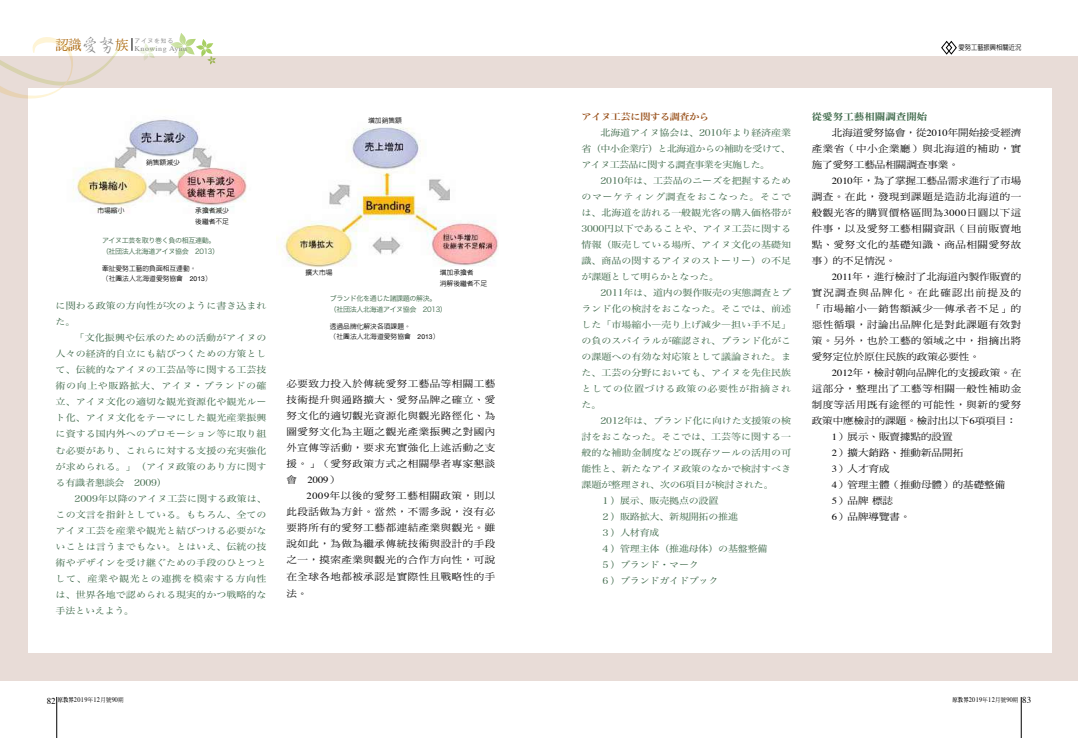
<style>
.page{position:relative;width:1078px;height:738px;background:#fff}
.page>*{position:absolute;margin:0;border:0;box-sizing:border-box;transform-origin:0 0}
.t1{font:9.4px/16px "DF Ming Std W5";letter-spacing:.05em;color:#000;text-align:justify;scale:1.11 1}
.t2{font:9.4px "DF Ming Std W5";color:#000;scale:1.11 1}
.t3{font:9.4px "DF Ming Std W9";color:#396545;scale:1.11 1}
.t4{font:9.4px "Times";color:#000;scale:1.11 1}
.t5{font:9px/16px "Hira Min Pro W3";letter-spacing:-.005em;color:#396545;text-align:justify;scale:1.11 1}
.t6{font:9px "Hira Min Pro W6";letter-spacing:-.02em;color:#974e17;scale:1.11 1}
.t7{font:7.2px "Times";letter-spacing:.05em;color:#898989;scale:1.11 1}
.t8{font:7px/10.5px "Hira Kaku Pro W3";letter-spacing:-.05em;color:#396545}
.t9{font:7px "Times";letter-spacing:.05em;color:#000;scale:.9 1}
.t10{font:500 7px "AR Hei B5";color:#000;scale:.9 1}
.t11{font:500 6.8px/10.5px "AR Hei B5";color:#000}
.t12{font:6px "Heisei Kaku Go Std W3";letter-spacing:.1em;color:#898989}
.s1{font-family:"AR Xing Shu B5";font-weight:500;font-size:18.5px}
.s2{font-family:"Helvetica Neue";font-weight:400}
.s3{font-family:"DF Ming Std W5"}
.s4{font-family:"Times"}
.s5{font-size:9px}
.s6{font-family:"AR Ming B5";font-weight:800;font-size:6px}
.s7{font-family:"DF Ming Std W5";font-size:6px}
</style>
<div class="page">
<div style="left:0;top:57px;width:1077px;height:623px;background:#e8dcd7"></div>
<div style="left:28px;top:88px;width:1023px;height:564px;background:#fff"></div>
<hr style="left:57px;top:696px;width:1px;height:41px;background:#000">
<hr style="left:1020px;top:696px;width:1px;height:41px;background:#000">
<svg style="left:170px;top:33px;width:46px;height:32px"></svg>
<svg style="left:0;top:37px;width:155px;height:62px"></svg>
<svg style="left:941px;top:40px;width:16px;height:15px"></svg>
<img style="left:72px;top:119px;width:175px;height:95px">
<img style="left:277px;top:127px;width:222px;height:140px">
<p class="t7" style="left:56px;top:42px;width:120px"><sup>認識</sup><span class="s1">愛努</span><sup>族</sup> Knowing Aynu</p>
<p class="t12" style="left:134px;top:36px;width:40px">アイヌを知る</p>
<p class="t11" style="left:146px;top:157px;width:35px">銷售額減少</p>
<p class="t11" style="left:97px;top:205px;width:28px">市場縮小</p>
<p class="t11" style="left:195px;top:205px;width:35px">承擔者減少後繼者不足</p>
<p class="t8" style="left:102px;top:235px;width:119px">アイヌ工芸を取り巻く負の相互連動。（社団法人北海道アイヌ協会　2013）</p>
<p class="t11" style="left:102px;top:262px;width:111px">牽扯愛努工藝的負面相互連動。<br>（社團法人北海道愛努協會　<span class="s2">2013</span>）</p>
<p class="t5" style="left:56px;top:297px;width:191px">に関わる政策の方向性が次のように書き込まれた。</p>
<p class="t5" style="left:56px;top:329px;width:191px;text-indent:19px">「文化振興や伝承のための活動がアイヌの人々の経済的自立にも結びつくための方策として、伝統的なアイヌの工芸品等に関する工芸技術の向上や販路拡大、アイヌ・ブランドの確立、アイヌ文化の適切な観光資源化や観光ルート化、アイヌ文化をテーマにした観光産業振興に資する国内外へのプロモーション等に取り組む必要があり、これらに対する支援の充実強化が求められる。」（アイヌ政策のあり方に関する有識者懇談会　2009）</p>
<p class="t5" style="left:56px;top:489px;width:192px;text-indent:19px">2009年以降のアイヌ工芸に関する政策は、この文言を指針としている。もちろん、全てのアイヌ工芸を産業や観光と結びつける必要がないことは言うまでもない。とはいえ、伝統の技術やデザインを受け継ぐための手段のひとつとして、産業や観光との連携を模索する方向性は、世界各地で認められる現実的かつ戦略的な手法といえよう。</p>
<p class="t11" style="left:368px;top:115px;width:35px">增加銷售額</p>
<p class="t11" style="left:305px;top:267px;width:28px">擴大市場</p>
<p class="t11" style="left:440px;top:267px;width:49px">增加承擔者<br>消解後繼者不足</p>
<p class="t8" style="left:330px;top:293px;width:119px">ブランド化を通じた諸課題の解決。<br>（社団法人北海道アイヌ協会　2013）</p>
<p class="t11" style="left:330px;top:321px;width:111px">透過品牌化解決各項課題。<br>（社團法人北海道愛努協會　<span class="s2">2013</span>）</p>
<p class="t1" style="left:286px;top:375px;width:189px">必要致力投入於傳統愛努工藝品等相關工藝技術提升與通路擴大、愛努品牌之確立、愛努文化的適切觀光資源化與觀光路徑化、為圖愛努文化為主題之觀光產業振興之對國內外宣傳等活動，要求充實強化上述活動之支援。」（愛努政策方式之相關學者專家懇談</p>
<p class="t4" style="left:286px;top:471px;width:49px"><span class="s3">會　</span>2009<span class="s3">）</span></p>
<p class="t1" style="left:286px;top:487px;width:190px;text-indent:20px"><span class="s4">2009</span>年以後的愛努工藝相關政策，則以此段話做為方針。當然，不需多說，沒有必要將所有的愛努工藝都連結產業與觀光。雖說如此，為做為繼承傳統技術與設計的手段之一，摸索產業與觀光的合作方向性，可說在全球各地都被承認是實際性且戰略性的手</p>
<p class="t1" style="left:286px;top:585px;width:20px">法。</p>
<p class="t10" style="left:958px;top:44px;width:71px">愛努工藝振興相關近況</p>
<p class="t6" style="left:581px;top:108px;width:116px">アイヌ工芸に関する調査から</p>
<p class="t5" style="left:581px;top:123px;width:190px;text-indent:19px">北海道アイヌ協会は、2010年より経済産業省（中小企業庁）と北海道からの補助を受けて、アイヌ工芸品に関する調査事業を実施した。</p>
<p class="t5" style="left:581px;top:171px;width:190px;text-indent:19px">2010年は、工芸品のニーズを把握するためのマーケティング調査をおこなった。そこでは、北海道を訪れる一般観光客の購入価格帯が3000円以下であることや、アイヌ工芸に関する情報（販売している場所、アイヌ文化の基礎知識、商品の関するアイヌのストーリー）の不足が課題として明らかとなった。</p>
<p class="t5" style="left:581px;top:283px;width:190px;text-indent:19px">2011年は、道内の製作販売の実態調査とブランド化の検討をおこなった。そこでは、前述した「市場縮小―売り上げ減少―担い手不足」の負のスパイラルが確認され、ブランド化がこの課題への有効な対応策として議論された。また、工芸の分野においても、アイヌを先住民族としての位置づける政策の必要性が指摘された。</p>
<p class="t5" style="left:600px;top:411px;width:173px">2012年は、ブランド化に向けた支援策の検</p>
<p class="t5" style="left:581px;top:427px;width:190px">討をおこなった。そこでは、工芸等に関する一</p>
<p class="t5" style="left:581px;top:443px;width:190px">般的な補助金制度などの既存ツールの活用の可</p>
<p class="t5" style="left:581px;top:459px;width:190px">能性と、新たなアイヌ政策のなかで検討すべき</p>
<p class="t5" style="left:581px;top:475px;width:175px">課題が整理され、次の6項目が検討された。</p>
<p class="t5" style="left:600px;top:491px;width:108px">１）展示、販売拠点の設置</p>
<p class="t5" style="left:600px;top:507px;width:125px">２）販路拡大、新規開拓の推進</p>
<p class="t5" style="left:600px;top:523px;width:55px">３）人材育成</p>
<p class="t5" style="left:600px;top:539px;width:152px">４）管理主体（推進母体）の基盤整備</p>
<p class="t5" style="left:600px;top:555px;width:90px">５）ブランド・マーク</p>
<p class="t5" style="left:600px;top:571px;width:108px">６）ブランドガイドブック</p>
<p class="t3" style="left:811px;top:111px;width:106px">從愛努工藝相關調查開始</p>
<p class="t1" style="left:811px;top:124px;width:190px;text-indent:20px">北海道愛努協會，從<span class="s4">2010</span>年開始接受經濟產業省（中小企業廳）與北海道的補助，實施了愛努工藝品相關調查事業。</p>
<p class="t1" style="left:811px;top:172px;width:190px;text-indent:20px"><span class="s4">2010</span>年，為了掌握工藝品需求進行了市場調查。在此，發現到課題是造訪北海道的一般觀光客的購買價格區間為<span class="s4">3000</span>日圓以下這件事，以及愛努工藝相關資訊（目前販賣地點、愛努文化的基礎知識、商品相關愛努故事）的不足情況。</p>
<p class="t1" style="left:811px;top:268px;width:190px;text-indent:20px"><span class="s4">2011</span>年，進行檢討了北海道內製作販賣的實況調查與品牌化。在此確認出前提及的「市場縮小─銷售額減少─傳承者不足」的惡性循環，討論出品牌化是對此課題有效對策。另外，也於工藝的領域之中，指摘出將愛努定位於原住民族的政策必要性。</p>
<p class="t2" style="left:831px;top:367px;width:172px"><span class="s4">2012</span>年，檢討朝向品牌化的支援政策。在</p>
<p class="t1" style="left:811px;top:380px;width:190px">這部分，整理出了工藝等相關一般性補助金</p>
<p class="t1" style="left:811px;top:396px;width:190px">制度等活用既有途徑的可能性，與新的愛努</p>
<p class="t2" style="left:811px;top:415px;width:186px">政策中應檢討的課題。檢討出以下<span class="s4">6</span>項項目：</p>
<p class="t2" style="left:831px;top:431px;width:110px"><span class="s4">1</span>）展示、販賣據點的設置</p>
<p class="t2" style="left:831px;top:447px;width:120px"><span class="s4">2</span>）擴大銷路、推動新品開拓</p>
<p class="t1" style="left:831px;top:460px;width:54px"><span class="s4">3</span>）人才育成</p>
<p class="t2" style="left:831px;top:479px;width:158px"><span class="s4">4</span>）管理主體（推動母體）的基礎整備</p>
<p class="t1" style="left:831px;top:492px;width:57px"><span class="s4">5</span>）品牌 標誌</p>
<p class="t1" style="left:831px;top:508px;width:72px"><span class="s4">6</span>）品牌導覽書。</p>
<p class="t9" style="left:47px;top:692px;width:87px"><span class="s5">82</span> <span class="s6">原教界</span>2019<span class="s7">年</span>12<span class="s7">月號</span>90<span class="s7">期</span></p>
<p class="t9" style="left:952px;top:693px;width:89px"><span class="s6">原教界</span>2019<span class="s7">年</span>12<span class="s7">月號</span>90<span class="s7">期</span> <span class="s5">83</span></p>
</div>
